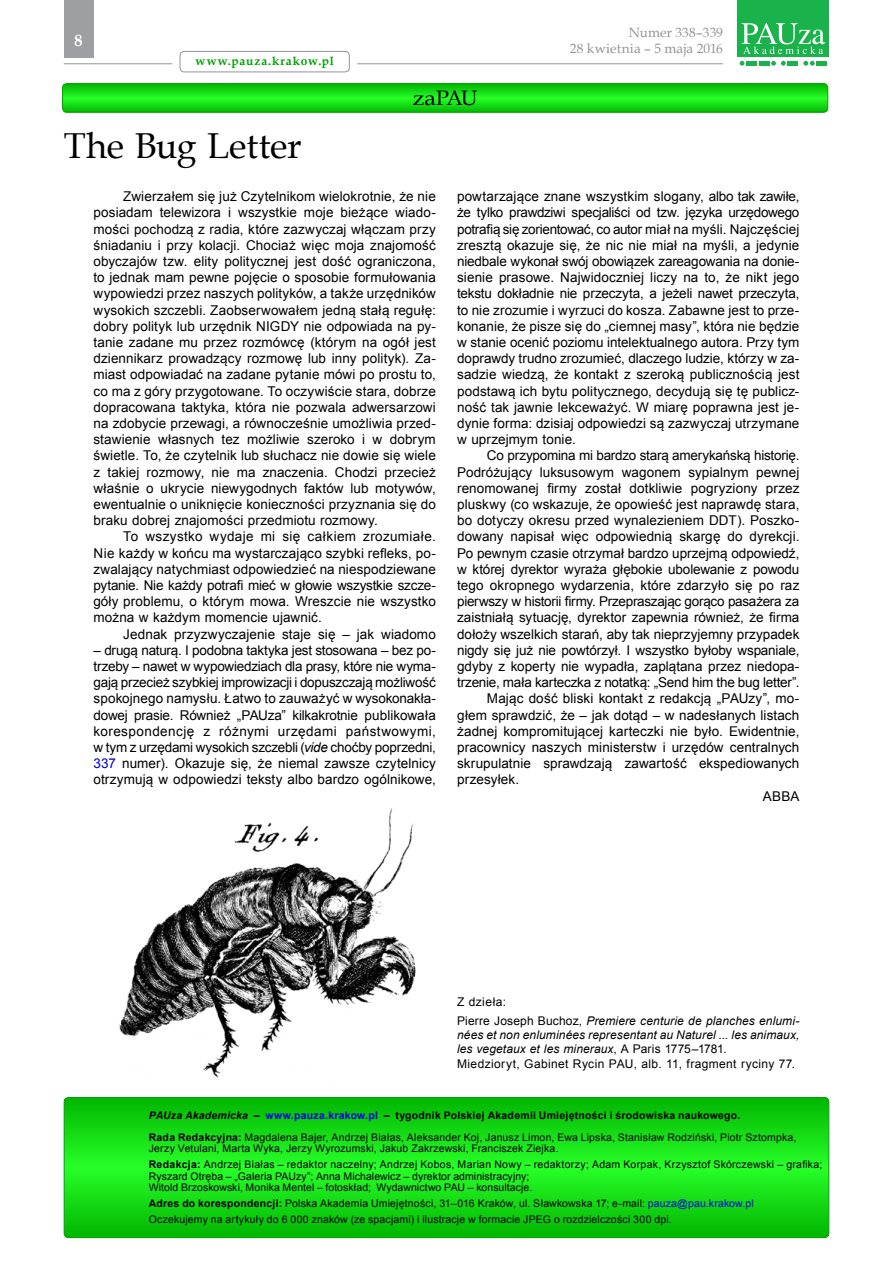
<style>
.page{position:relative;width:893px;height:1263px;background:#fff}
.page>*{position:absolute;margin:0;border:0;box-sizing:border-box;transform-origin:0 0}
.t1{font:36px "Book Antiqua";letter-spacing:-.005em;color:#000}
.t2{font:21px "Book Antiqua";letter-spacing:-.035em;color:#000;scale:1.1 1}
.t3{font:700 16.5px "Book Antiqua";color:#fff}
.t4{font:13.5px/16.2px "Arial";letter-spacing:.005em;color:#000;text-align:justify}
.t5{font:13.5px "Arial";letter-spacing:-.02em;color:#000}
.t6{font:13.5px "Arial";letter-spacing:-.015em;color:#000}
.t7{font:13.5px/16.2px "Book Antiqua";color:#939598;text-align:right}
.t8{font:italic 12px/14.4px "Arial";letter-spacing:.01em;color:#000}
.t9{font:700 12px "Book Antiqua";letter-spacing:.07em;color:#00a000}
.t10{font:10.5px/15.8px "Arial";letter-spacing:.015em;color:#000}
.s1{font-style:italic}
.s2{color:#0000c8}
.s3{font-style:normal}
.s4{font-weight:700;font-style:italic}
.s5{font-weight:700}
.s6{font-weight:700;color:#0000e1}
.s7{color:#0000e1}
</style>
<div class="page">
<hr style="left:357px;top:63px;width:366px;height:1px;background:#939598">
<div style="left:64px;top:0;width:30px;height:57px;background:#9d9fa2"></div>
<div style="left:180px;top:51px;width:170px;height:21px;border:1px solid #939598;border-radius:4px"></div>
<svg style="left:740px;top:61px;width:4px;height:5px"></svg>
<svg style="left:771px;top:61px;width:15px;height:5px"></svg>
<svg style="left:803px;top:61px;width:12px;height:5px"></svg>
<div style="left:746px;top:61px;width:11px;height:5px;background:#19b24b"></div>
<div style="left:759px;top:61px;width:11px;height:5px;background:#19b24b"></div>
<div style="left:787px;top:61px;width:11px;height:5px;background:#19b24b"></div>
<div style="left:816px;top:61px;width:11px;height:5px;background:#19b24b"></div>
<div style="left:737px;top:0;width:92px;height:56px;background:#19b24b"></div>
<svg style="left:741px;top:23px;width:84px;height:31px"></svg>
<hr style="left:64px;top:63px;width:108px;height:1px;background:#939598">
<svg style="left:64px;top:1097px;width:765px;height:140px;background:#14da14"></svg>
<div style="left:64px;top:1097px;width:765px;height:141px;border:1px solid #00a000;border-radius:4px"></div>
<svg style="left:63px;top:84px;width:765px;height:28px;background:#16de16"></svg>
<div style="left:62px;top:83px;width:766px;height:29px;border:1px solid #00a000;border-radius:4px"></div>
<img style="left:119px;top:808px;width:297px;height:270px">
<p class="t3" style="left:75px;top:30px;width:10px">8</p>
<p class="t9" style="left:196px;top:53px;width:140px">www.pauza.krakow.pl</p>
<h1 class="t1" style="left:64px;top:121px;width:239px">The Bug Letter</h1>
<h2 class="t2" style="left:413px;top:83px;width:60px">zaPAU</h2>
<p class="t7" style="left:570px;top:24px;width:154px">Numer 338–339<br>28 kwietnia – 5 maja 2016</p>
<p class="t4" style="left:94px;top:188px;width:344px;text-indent:30px">Zwierzałem się już Czytelnikom wielokrotnie, że nie posiadam telewizora i wszystkie moje bieżące wiado&shy;mości pochodzą z radia, które zazwyczaj włączam przy śniadaniu i przy kolacji. Chociaż więc moja znajomość obyczajów tzw. elity politycznej jest dość ograniczona, to jednak mam pewne pojęcie o sposobie formułowania wypowiedzi przez naszych polityków, a także urzędników wysokich szczebli. Zaobserwowałem jedną stałą regułę: dobry polityk lub urzędnik NIGDY nie odpowiada na py&shy;tanie zadane mu przez rozmówcę (którym na ogół jest dziennikarz prowadzący rozmowę lub inny polityk). Za&shy;miast odpowiadać na zadane pytanie mówi po prostu to, co ma z góry przygotowane. To oczywiście stara, dobrze dopracowana taktyka, która nie pozwala adwersarzowi na zdobycie przewagi, a równocześnie umożliwia przed&shy;stawienie własnych tez możliwie szeroko i w dobrym świetle. To, że czytelnik lub słuchacz nie dowie się wiele z takiej rozmowy, nie ma znaczenia. Chodzi przecież właśnie o ukrycie niewygodnych faktów lub motywów, ewentualnie o uniknięcie konieczności przyznania się do braku dobrej znajomości przedmiotu rozmowy.</p>
<p class="t4" style="left:94px;top:528px;width:344px;text-indent:30px">To wszystko wydaje mi się całkiem zrozumiałe.<br>Nie każdy w końcu ma wystarczająco szybki refleks, po&shy;zwalający natychmiast odpowiedzieć na niespodziewane pytanie. Nie każdy potrafi mieć w głowie wszystkie szcze&shy;góły problemu, o którym mowa. Wreszcie nie wszystko można w każdym momencie ujawnić.</p>
<p class="t4" style="left:123px;top:626px;width:314px">Jednak przyzwyczajenie staje się – jak wiadomo</p>
<p class="t4" style="left:94px;top:642px;width:344px">– drugą naturą. I podobna taktyka jest stosowana – bez po&shy;trzeby – nawet w wypowiedziach dla prasy, które nie wyma&shy;gają przecież szybkiej improwizacji i dopuszczają możliwość spokojnego namysłu. Łatwo to zauważyć w wysokonakła&shy;dowej prasie. Również „PAUza” kilkakrotnie publikowała korespondencję z różnymi urzędami państwowymi, w tym z urzędami wysokich szczebli (<span class="s1">vide</span> choćby poprzedni, <span class="s2">337</span> numer). Okazuje się, że niemal zawsze czytelnicy otrzymują w odpowiedzi teksty albo bardzo ogólnikowe,</p>
<p class="t4" style="left:457px;top:188px;width:344px">powtarzające znane wszystkim slogany, albo tak zawiłe, że tylko prawdziwi specjaliści od tzw. języka urzędowego potrafią się zorientować, co autor miał na myśli. Najczęściej zresztą okazuje się, że nic nie miał na myśli, a jedynie niedbale wykonał swój obowiązek zareagowania na donie&shy;sienie prasowe. Najwidoczniej liczy na to, że nikt jego tekstu dokładnie nie przeczyta, a jeżeli nawet przeczyta, to nie zrozumie i wyrzuci do kosza. Zabawne jest to prze&shy;konanie, że pisze się do „ciemnej masy”, która nie będzie w stanie ocenić poziomu intelektualnego autora. Przy tym doprawdy trudno zrozumieć, dlaczego ludzie, którzy w za&shy;sadzie wiedzą, że kontakt z szeroką publicznością jest podstawą ich bytu politycznego, decydują się tę publicz&shy;ność tak jawnie lekceważyć. W miarę poprawna jest je&shy;dynie forma: dzisiaj odpowiedzi są zazwyczaj utrzymane w uprzejmym tonie.</p>
<p class="t6" style="left:487px;top:446px;width:314px">Co przypomina mi bardzo starą amerykańską historię.</p>
<p class="t4" style="left:457px;top:464px;width:344px">Podróżujący luksusowym wagonem sypialnym pewnej</p>
<p class="t4" style="left:457px;top:480px;width:344px">renomowanej firmy został dotkliwie pogryziony przez</p>
<p class="t4" style="left:457px;top:496px;width:344px">pluskwy (co wskazuje, że opowieść jest naprawdę stara,</p>
<p class="t4" style="left:457px;top:512px;width:344px">bo dotyczy okresu przed wynalezieniem DDT). Poszko-</p>
<p class="t4" style="left:457px;top:528px;width:344px">dowany napisał więc odpowiednią skargę do dyrekcji.</p>
<p class="t4" style="left:457px;top:545px;width:344px">Po pewnym czasie otrzymał bardzo uprzejmą odpowiedź,</p>
<p class="t4" style="left:457px;top:561px;width:344px">w której dyrektor wyraża głębokie ubolewanie z powodu</p>
<p class="t4" style="left:457px;top:577px;width:344px">tego okropnego wydarzenia, które zdarzyło się po raz</p>
<p class="t5" style="left:457px;top:592px;width:344px">pierwszy w historii firmy. Przepraszając gorąco pasażera za</p>
<p class="t4" style="left:457px;top:609px;width:344px">zaistniałą sytuację, dyrektor zapewnia również, że firma</p>
<p class="t4" style="left:457px;top:626px;width:344px">dołoży wszelkich starań, aby tak nieprzyjemny przypadek</p>
<p class="t6" style="left:457px;top:641px;width:344px">nigdy się już nie powtórzył. I wszystko byłoby wspaniale,</p>
<p class="t4" style="left:457px;top:658px;width:344px">gdyby z koperty nie wypadła, zaplątana przez niedopa-</p>
<p class="t5" style="left:457px;top:673px;width:344px">trzenie, mała karteczka z notatką: „Send him the bug letter”.</p>
<p class="t4" style="left:487px;top:690px;width:314px">Mając dość bliski kontakt z redakcją „PAUzy”, mo-</p>
<p class="t4" style="left:457px;top:707px;width:344px">głem sprawdzić, że – jak dotąd – w nadesłanych listach</p>
<p class="t4" style="left:457px;top:723px;width:344px">żadnej kompromitującej karteczki nie było. Ewidentnie,</p>
<p class="t4" style="left:457px;top:739px;width:344px">pracownicy naszych ministerstw i urzędów centralnych</p>
<p class="t4" style="left:457px;top:755px;width:344px">skrupulatnie sprawdzają zawartość ekspediowanych</p>
<p class="t4" style="left:457px;top:771px;width:64px">przesyłek.</p>
<p class="t4" style="left:763px;top:788px;width:38px">ABBA</p>
<p class="t8" style="left:457px;top:992px;width:344px;line-height:18.6px"><span class="s3">Z dzieła:<br>Pierre Joseph Buchoz,</span> Premiere centurie de planches enlumi-</p>
<p class="t8" style="left:457px;top:1028px;width:344px">nées et non enluminées representant au Naturel ... les animaux, les vegetaux et les mineraux<span class="s3">, A Paris 1775–1781.<br>Miedzioryt, Gabinet Rycin PAU, alb. 11, fragment ryciny 77.</span></p>
<p class="t10" style="left:149px;top:1104px;width:649px;line-height:22.2px"><span class="s4">PAUza Akademicka</span> <span class="s5">–</span> <span class="s6">www.pauza.krakow.pl</span> <span class="s5">– tygodnik Polskiej Akademii Umiejętności i środowiska naukowego.<br>Rada Redakcyjna:</span> Magdalena Bajer, Andrzej Białas, Aleksander Koj, Janusz Limon, Ewa Lipska, Stanisław Rodziński, Piotr Sztompka,</p>
<p class="t10" style="left:149px;top:1141px;width:675px">Jerzy Vetulani, Marta Wyka, Jerzy Wyrozumski, Jakub Zakrzewski, Franciszek Ziejka.<br><span class="s5">Redakcja:</span> Andrzej Białas – redaktor naczelny; Andrzej Kobos, Marian Nowy – redaktorzy; Adam Korpak, Krzysztof Skórczewski – grafika;</p>
<p class="t10" style="left:149px;top:1170px;width:385px;line-height:11.6px">Ryszard Otręba – „Galeria PAUzy”; Anna Michalewicz – dyrektor administracyjny;<br>Witold Brzoskowski, Monika Mentel – fotoskład; Wydawnictwo PAU – konsultacje.</p>
<p class="t10" style="left:149px;top:1195px;width:607px"><span class="s5">Adres do korespondencji:</span> Polska Akademia Umiejętności, 31–016 Kraków, ul. Sławkowska 17; e-mail: <span class="s7">pauza@pau.krakow.pl<br></span>Oczekujemy na artykuły do 6 000 znaków (ze spacjami) i ilustracje w formacie JPEG o rozdzielczości 300 dpi.</p>
</div>
